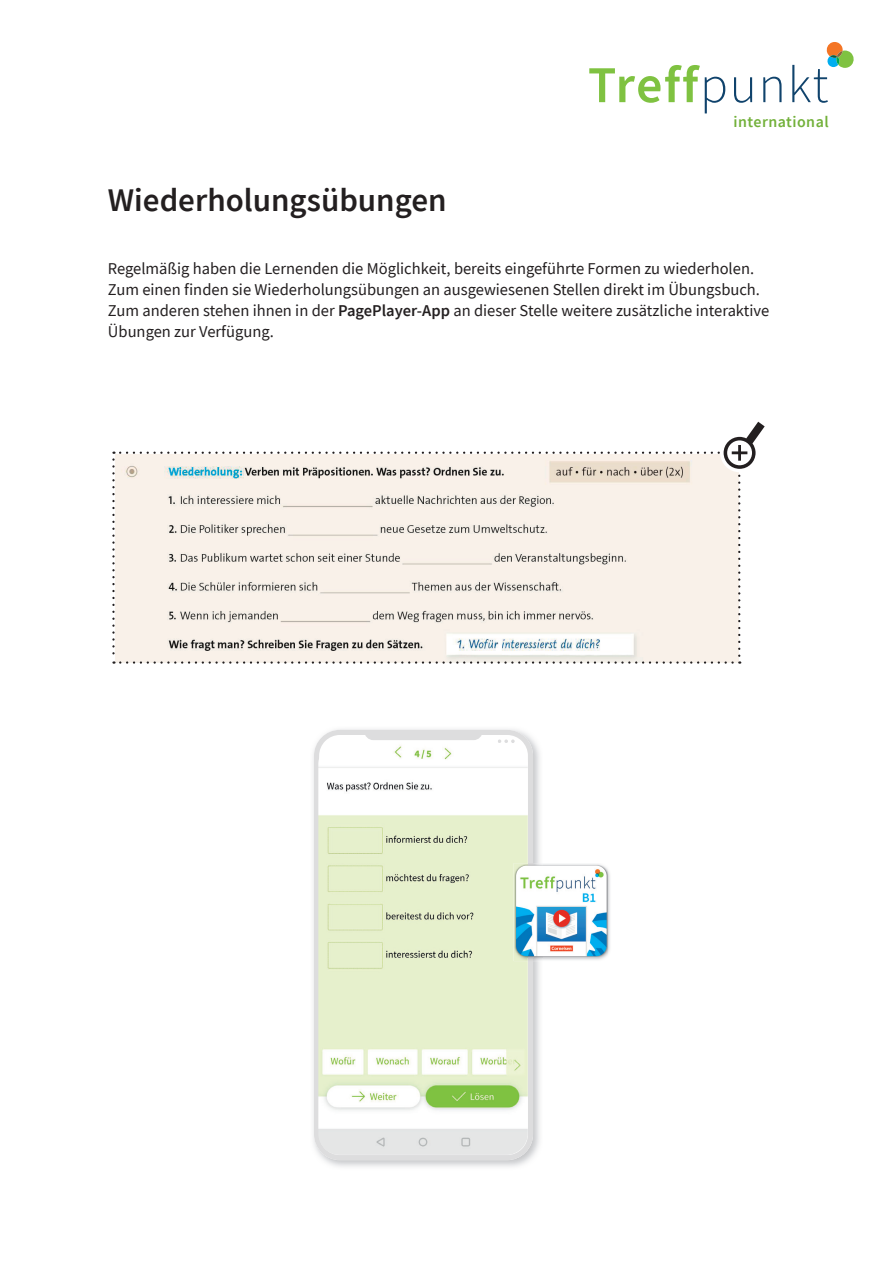
<style>
.page{position:relative;width:893px;height:1263px;background:#fff}
.page>*{position:absolute;margin:0;border:0;box-sizing:border-box;transform-origin:0 0}
.t1{font:600 33px "CV Source Sans";color:#231f20}
.t2{font:16.5px/21px "CV Source Sans";color:#231f20}
.t3{font:600 15.9px "CV Source Sans";letter-spacing:.03em;color:#73b13b}
.s1{font-weight:600}
</style>
<div class="page">
<svg style="left:112px;top:422px;width:653px;height:242px"></svg>
<svg style="left:314px;top:730px;width:219px;height:430px;fill:#e6f0cc"></svg>
<img style="left:514px;top:863px;width:96px;height:98px">
<img style="left:515px;top:864px;width:93px;height:93px">
<img style="left:516px;top:865px;width:91px;height:91px">
<svg style="left:589px;top:42px;width:265px;height:71px"></svg>
<h1 class="t1" style="left:108px;top:178px;width:340px">Wiederholungsübungen</h1>
<p class="t3" style="left:733px;top:112px;width:97px">international</p>
<p class="t2" style="left:108px;top:257px;width:663px">Regelmäßig haben die Lernenden die Möglichkeit, bereits eingeführte Formen zu wiederholen.<br>Zum einen finden sie Wiederholungsübungen an ausgewiesenen Stellen direkt im Übungsbuch.<br>Zum anderen stehen ihnen in der <span class="s1">PagePlayer-App</span> an dieser Stelle weitere zusätzliche interaktive Übungen zur Verfügung.</p>
</div>
